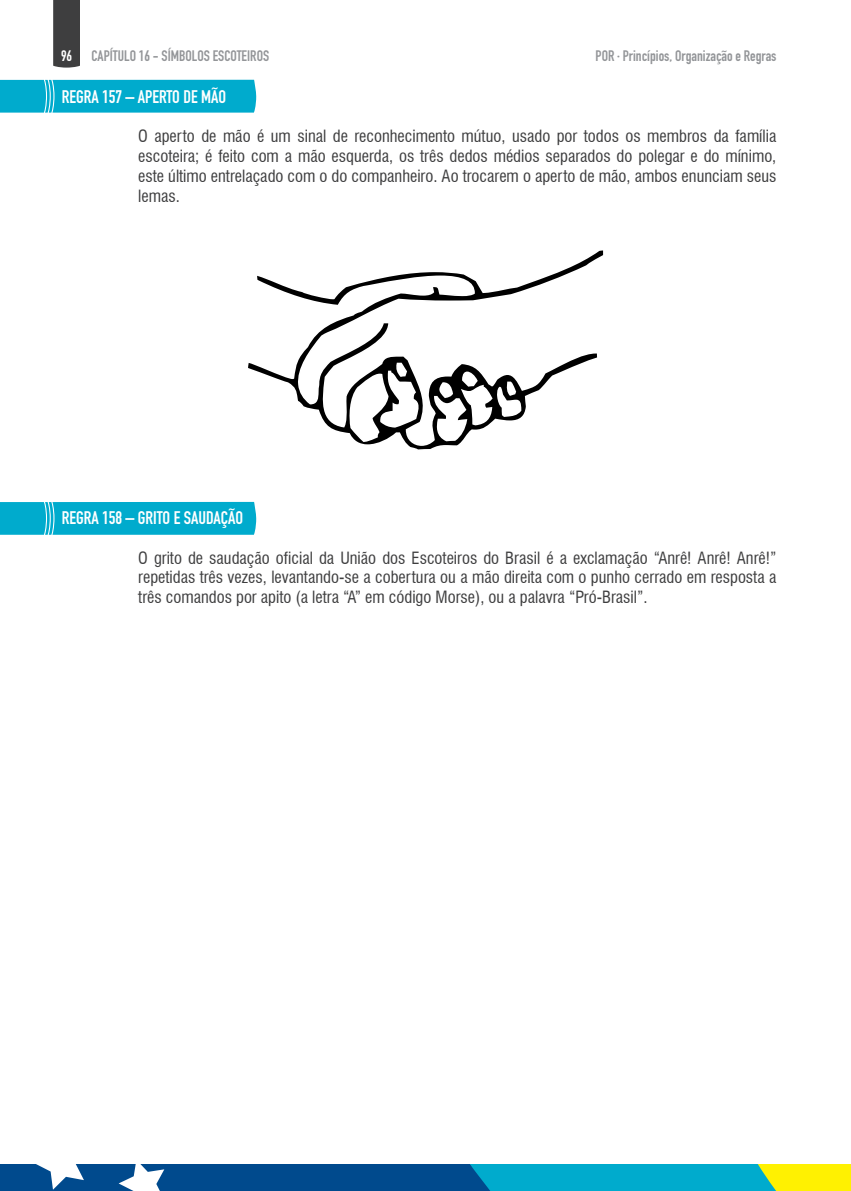
<style>
.page{position:relative;width:851px;height:1191px;background:#fff}
.page>*{position:absolute;margin:0;border:0;box-sizing:border-box;transform-origin:0 0}
.Títulos{font:18px "DIN Engschrift Std";color:#fff}
.Texto_NORMAL{font:condensed 16.5px/19.8px "Swiss 721 BT";color:#3e3e3f;text-align:justify}
.t1{font:15px "DIN Engschrift Std";color:#939598}
.t2{font:15px "DIN Engschrift Std";color:#fff}
</style>
<div class="page">
<div style="left:53px;top:0;width:27px;height:68px;background:#3e3e3f"></div>
<svg style="left:0;top:1164px;width:850px;height:27px;background:#26849b"></svg>
<div style="left:0;top:502px;width:256px;height:33px;background:#00abcd"></div>
<div style="left:0;top:80px;width:256px;height:33px;background:#00abcd"></div>
<svg style="left:248px;top:250px;width:356px;height:200px"></svg>
<svg style="left:434px;top:367px;width:87px;height:74px"></svg>
<svg style="left:348px;top:363px;width:72px;height:79px"></svg>
<p class="t2" style="left:61px;top:47px;width:13px">96</p>
<p class="t1" style="left:91px;top:47px;width:179px">CAPÍTULO 16 - SÍMBOLOS ESCOTEIROS</p>
<p class="t1" style="left:595px;top:47px;width:182px">POR · Princípios, Organização e Regras</p>
<p class="Títulos" style="left:62px;top:86px;width:166px">REGRA 157 – APERTO DE MÃO</p>
<p class="Texto_NORMAL" style="left:138px;top:126px;width:639px">O aperto de mão é um sinal de reconhecimento mútuo, usado por todos os membros da família escoteira; é feito com a mão esquerda, os três dedos médios separados do polegar e do mínimo, este último entrelaçado com o do companheiro. Ao trocarem o aperto de mão, ambos enunciam seus lemas.</p>
<p class="Títulos" style="left:62px;top:507px;width:183px">REGRA 158 – GRITO E SAUDAÇÃO</p>
<p class="Texto_NORMAL" style="left:138px;top:547px;width:639px">O grito de saudação oficial da União dos Escoteiros do Brasil é a exclamação “Anrê! Anrê! Anrê!” repetidas três vezes, levantando-se a cobertura ou a mão direita com o punho cerrado em resposta a três comandos por apito (a letra “A” em código Morse), ou a palavra “Pró-Brasil”.</p>
</div>
